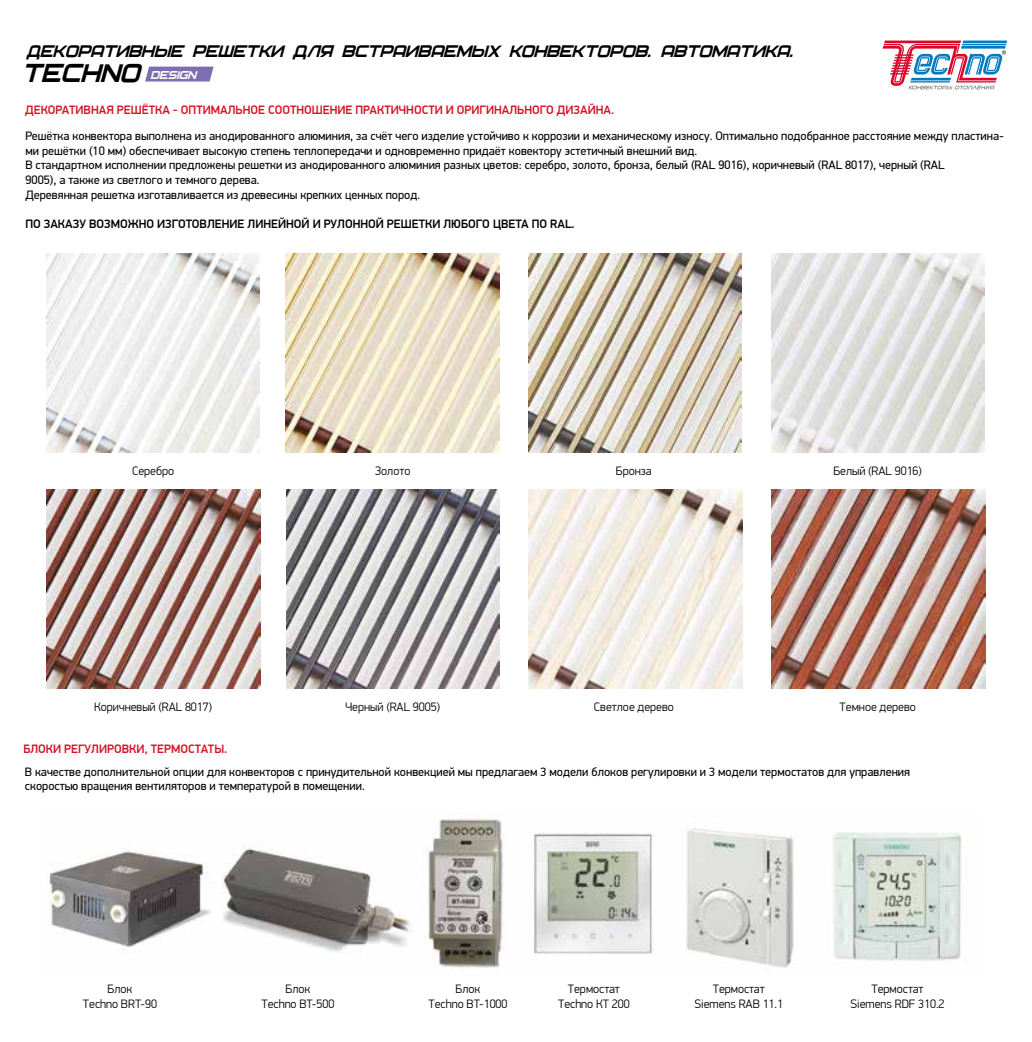
<style>
.page{position:relative;width:1032px;height:1042px;background:#fff}
.page>*{position:absolute;margin:0;border:0;box-sizing:border-box;transform-origin:0 0}
.t1{font:italic 29.75px "Archangelsk";color:#000}
.t2{font:italic 19.25px "Archangelsk";color:#000}
.t3{font:italic 13.12px "Archangelsk";color:#fff}
.t4{font:12.25px/14.7px "PF Din Display Pro";color:#000}
.t5{font:300 12.25px/14.7px "PF Din Display Pro";color:#000;text-align:center}
.t6{font:500 12.25px "PF Din Display Pro";color:#d51124}
.t7{font:500 12.25px "PF Din Display Pro";color:#000}
</style>
<div class="page">
<svg style="left:882px;top:41px;width:125px;height:48px"></svg>
<svg style="left:145px;top:67px;width:69px;height:14px"></svg>
<img style="left:46px;top:254px;width:214px;height:198px">
<img style="left:286px;top:254px;width:213px;height:198px">
<img style="left:528px;top:254px;width:214px;height:198px">
<img style="left:771px;top:254px;width:214px;height:198px">
<img style="left:47px;top:490px;width:213px;height:198px">
<img style="left:286px;top:490px;width:213px;height:198px">
<img style="left:529px;top:490px;width:213px;height:198px">
<img style="left:772px;top:490px;width:213px;height:198px">
<img style="left:49px;top:819px;width:913px;height:149px">
<h2 class="t2" style="left:27px;top:42px;width:773px">ДЕКОРАТИВНЫЕ РЕШЕТКИ ДЛЯ ВСТРАИВАЕМЫХ КОНВЕКТОРОВ. АВТОМАТИКА.</h2>
<h1 class="t1" style="left:22px;top:54px;width:119px">TECHNO</h1>
<p class="t3" style="left:151px;top:68px;width:51px">DESIGN</p>
<p class="t6" style="left:25px;top:103px;width:591px">ДЕКОРАТИВНАЯ РЕШЁТКА - ОПТИМАЛЬНОЕ СООТНОШЕНИЕ ПРАКТИЧНОСТИ И ОРИГИНАЛЬНОГО ДИЗАЙНА.</p>
<p class="t4" style="left:25px;top:129px;width:980px">Решётка конвектора выполнена из анодированного алюминия, за счёт чего изделие устойчиво к коррозии и механическому износу. Оптимально подобранное расстояние между пластина&shy;ми решётки (10 мм) обеспечивает высокую степень теплопередачи и одновременно придаёт ковектору эстетичный внешний вид.<br>В стандартном исполнении предложены решетки из анодированного алюминия разных цветов: серебро, золото, бронза, белый (RAL 9016), коричневый (RAL 8017), черный (RAL<br>9005), а также из светлого и темного дерева.<br>Деревянная решетка изготавливается из древесины крепких ценных пород.</p>
<p class="t7" style="left:25px;top:217px;width:551px">ПО ЗАКАЗУ ВОЗМОЖНО ИЗГОТОВЛЕНИЕ ЛИНЕЙНОЙ И РУЛОННОЙ РЕШЕТКИ ЛЮБОГО ЦВЕТА ПО RAL.</p>
<p class="t5" style="left:132px;top:464px;width:44px">Серебро</p>
<p class="t5" style="left:375px;top:464px;width:37px">Золото</p>
<p class="t5" style="left:616px;top:464px;width:37px">Бронза</p>
<p class="t5" style="left:833px;top:464px;width:90px">Белый (RAL 9016)</p>
<p class="t5" style="left:94px;top:700px;width:120px">Коричневый (RAL 8017)</p>
<p class="t5" style="left:345px;top:700px;width:96px">Черный (RAL 9005)</p>
<p class="t5" style="left:594px;top:700px;width:81px">Светлое дерево</p>
<p class="t5" style="left:839px;top:700px;width:78px">Темное дерево</p>
<p class="t6" style="left:23px;top:742px;width:205px">БЛОКИ РЕГУЛИРОВКИ, ТЕРМОСТАТЫ.</p>
<p class="t4" style="left:25px;top:764px;width:887px">В качестве дополнительной опции для конвекторов с принудительной конвекцией мы предлагаем 3 модели блоков регулировки и 3 модели термостатов для управления скоростью вращения вентиляторов и температурой в помещении.</p>
<p class="t5" style="left:83px;top:982px;width:76px">Блок<br>Techno BRT-90</p>
<p class="t5" style="left:261px;top:981px;width:75px">Блок<br>Techno BT-500</p>
<p class="t5" style="left:428px;top:982px;width:81px">Блок<br>Techno BT-1000</p>
<p class="t5" style="left:558px;top:982px;width:73px">Термостат<br>Techno КТ 200</p>
<p class="t5" style="left:694px;top:982px;width:90px">Термостат<br>Siemens RAB 11.1</p>
<p class="t5" style="left:850px;top:982px;width:95px">Термостат<br>Siemens RDF 310.2</p>
</div>
